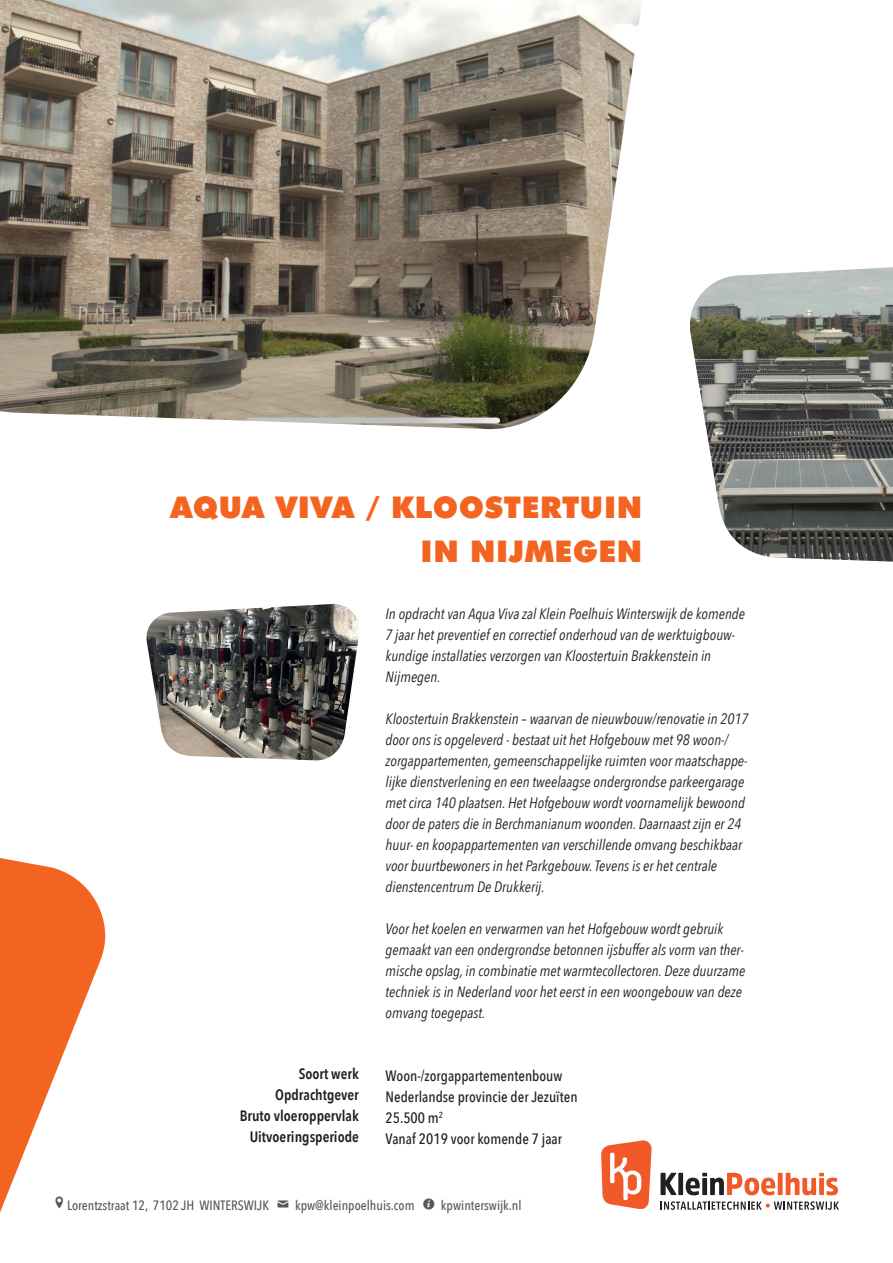
<style>
.page{position:relative;width:893px;height:1263px;background:#fff}
.page>*{position:absolute;margin:0;border:0;box-sizing:border-box;transform-origin:0 0}
.t1{font:900 30px/43.5px "Futura BT";letter-spacing:.02em;color:#f36421;text-align:right}
.t2{font:30px "Entypo";color:#57585a}
.t3{font:italic 15px/21px "Avenir Next Condensed";color:#231f20}
.t4{font:500 15px/21px "Avenir Next Condensed";color:#231f20}
.t5{font:600 15px/21px "Avenir Next Condensed";color:#231f20;text-align:right}
.t6{font:500 13.5px "Avenir Next Condensed";color:#57585a}
.s1{font-family:"Entypo";font-weight:400;font-size:24px}
</style>
<div class="page">
<img style="left:0;top:0;width:642px;height:429px">
<img style="left:690px;top:267px;width:203px;height:295px">
<img style="left:146px;top:604px;width:213px;height:157px">
<svg style="left:0;top:858px;width:106px;height:355px;fill:#f36421"></svg>
<svg style="left:661px;top:1201px;width:178px;height:9px"></svg>
<svg style="left:660px;top:1173px;width:16px;height:22px"></svg>
<div style="left:678px;top:1173px;width:5px;height:22px;background:#231f20"></div>
<svg style="left:686px;top:1173px;width:89px;height:22px"></svg>
<div style="left:778px;top:1173px;width:5px;height:22px;background:#f15929"></div>
<svg style="left:786px;top:1173px;width:52px;height:22px"></svg>
<svg style="left:601px;top:1140px;width:51px;height:69px"></svg>
<h1 class="t1" style="left:171px;top:484px;width:473px">AQUA VIVA / KLOOSTERTUIN<br>IN NIJMEGEN</h1>
<p class="t5" style="left:240px;top:1063px;width:121px">Soort werk<br>Opdrachtgever<br>Bruto vloeroppervlak<br>Uitvoeringsperiode</p>
<p class="t3" style="left:386px;top:603px;width:361px">In opdracht van Aqua Viva zal Klein Poelhuis Winterswijk de komende 7 jaar het preventief en correctief onderhoud van de werktuigbouw&shy;kundige installaties verzorgen van Kloostertuin Brakkenstein in Nijmegen.</p>
<p class="t3" style="left:386px;top:708px;width:364px">Kloostertuin Brakkenstein – waarvan de nieuwbouw/renovatie in 2017 door ons is opgeleverd - bestaat uit het Hofgebouw met 98 woon-/ zorgappartementen, gemeenschappelijke ruimten voor maatschappe&shy;lijke dienstverlening en een tweelaagse ondergrondse parkeergarage met circa 140 plaatsen. Het Hofgebouw wordt voornamelijk bewoond door de paters die in Berchmanianum woonden. Daarnaast zijn er 24 huur- en koopappartementen van verschillende omvang beschikbaar voor buurtbewoners in het Parkgebouw. Tevens is er het centrale dienstencentrum De Drukkerij.</p>
<p class="t3" style="left:386px;top:918px;width:361px">Voor het koelen en verwarmen van het Hofgebouw wordt gebruik gemaakt van een ondergrondse betonnen ijsbuffer als vorm van ther&shy;mische opslag, in combinatie met warmtecollectoren. Deze duurzame techniek is in Nederland voor het eerst in een woongebouw van deze omvang toegepast.</p>
<p class="t4" style="left:386px;top:1065px;width:194px">Woon-/zorgappartementenbouw<br>Nederlandse provincie der Jezuïten<br>25.500 m<sup>2<br></sup>Vanaf 2019 voor komende 7 jaar</p>
<h1 class="t2" style="left:54px;top:1182px;width:12px">0</h1>
<p class="t6" style="left:67px;top:1197px;width:456px">Lorentzstraat 12, 7102 JH WINTERSWIJK <span class="s1">%</span> kpw@kleinpoelhuis.com <span class="s1">`</span> kpwinterswijk.nl</p>
</div>
